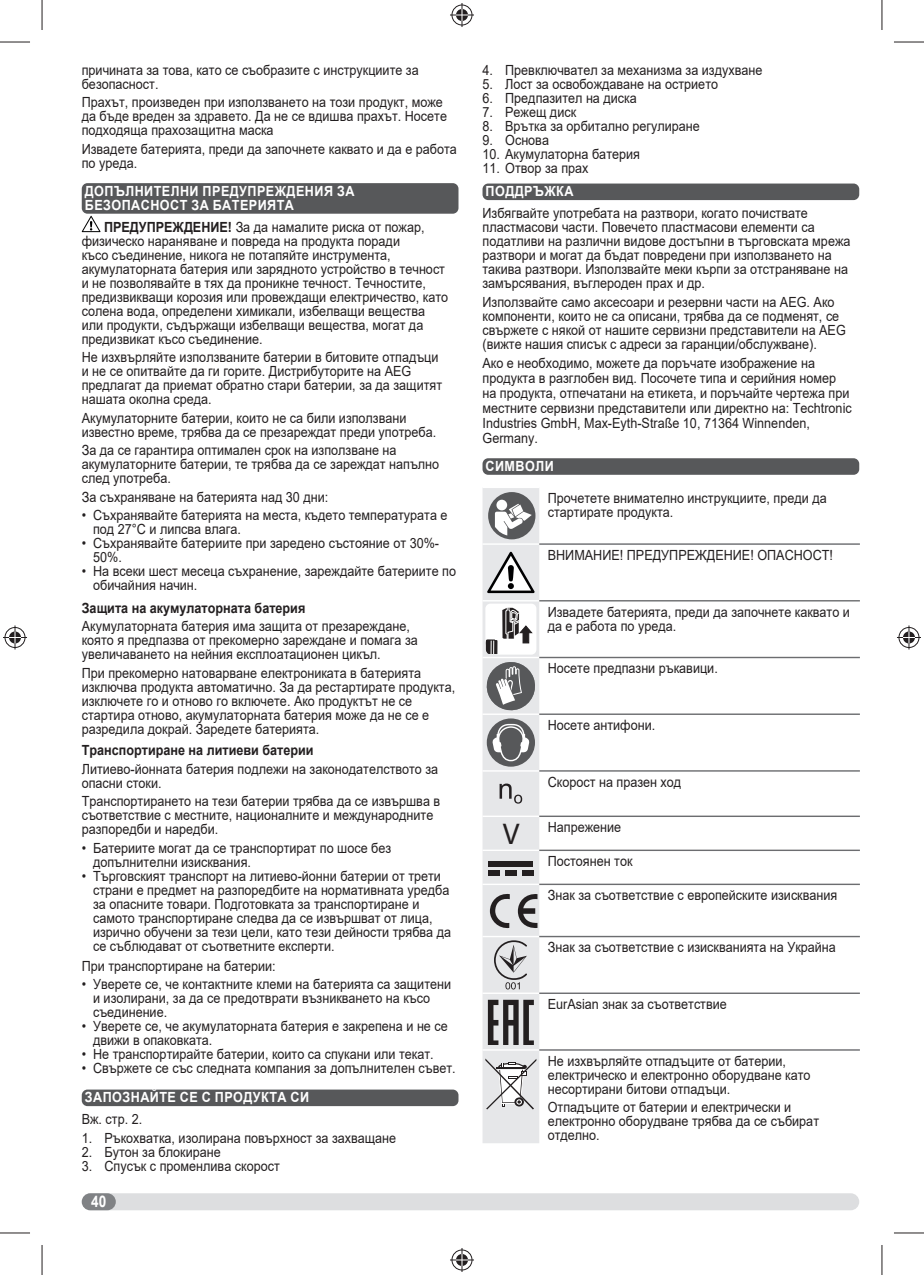
<style>
.page{position:relative;width:924px;height:1275px;background:#fff}
.page>*{position:absolute;margin:0;border:0;box-sizing:border-box;transform-origin:0 0}
.t1{font:700 16px "Arial";color:#fff;scale:.85 1}
.t2{font:14px/14px "Arial";color:#231f20;scale:.9 1}
.t3{font:700 14px/14px "Arial";letter-spacing:.035em;color:#fff;scale:.9 1}
.t4{font:700 14px "Arial";color:#231f20;scale:.9 1}
.s1{font-weight:700}
.s2{font-family:"Myriad Pro";font-size:30px}
</style>
<div class="page">
<div style="left:82px;top:1193px;width:776px;height:17px;background:#dddee0;border-radius:9px"></div>
<div style="left:82px;top:1193px;width:34px;height:17px;background:#808285;border-radius:9px"></div>
<div style="left:82px;top:183px;width:376px;height:31px;background:#57585a;border-radius:6px"></div>
<div style="left:82px;top:1089px;width:376px;height:17px;background:#57585a;border-radius:6px"></div>
<svg style="left:82px;top:216px;width:18px;height:16px"></svg>
<div style="left:482px;top:183px;width:376px;height:17px;background:#57585a;border-radius:6px"></div>
<div style="left:482px;top:458px;width:376px;height:17px;background:#57585a;border-radius:6px"></div>
<hr style="left:539px;top:543px;width:320px;height:2px;background:#6c6d70">
<hr style="left:539px;top:600px;width:320px;height:1px;background:#6c6d70">
<hr style="left:539px;top:657px;width:320px;height:1px;background:#6c6d70">
<hr style="left:539px;top:713px;width:320px;height:2px;background:#6c6d70">
<hr style="left:539px;top:770px;width:320px;height:1px;background:#6c6d70">
<hr style="left:539px;top:815px;width:320px;height:2px;background:#6c6d70">
<hr style="left:539px;top:849px;width:320px;height:2px;background:#6c6d70">
<hr style="left:539px;top:883px;width:320px;height:2px;background:#6c6d70">
<hr style="left:539px;top:936px;width:320px;height:1px;background:#6c6d70">
<hr style="left:539px;top:992px;width:320px;height:2px;background:#6c6d70">
<hr style="left:539px;top:1049px;width:320px;height:1px;background:#6c6d70">
<svg style="left:482px;top:488px;width:57px;height:655px"></svg>
<hr style="left:0;top:42px;width:30px;height:1px;background:#231f20">
<hr style="left:893px;top:42px;width:30px;height:1px;background:#231f20">
<hr style="left:0;top:1232px;width:30px;height:1px;background:#231f20">
<hr style="left:893px;top:1232px;width:30px;height:1px;background:#231f20">
<hr style="left:42px;top:0;width:1px;height:30px;background:#231f20">
<hr style="left:42px;top:1245px;width:1px;height:30px;background:#231f20">
<hr style="left:881px;top:0;width:1px;height:30px;background:#231f20">
<hr style="left:881px;top:1245px;width:1px;height:30px;background:#231f20">
<svg style="left:450px;top:3px;width:24px;height:24px"></svg>
<svg style="left:450px;top:1248px;width:24px;height:24px"></svg>
<svg style="left:3px;top:625px;width:24px;height:24px"></svg>
<svg style="left:897px;top:625px;width:23px;height:24px"></svg>
<p class="t2" style="left:82px;top:63px;width:376px">причината за това, като се съобразите с инструкциите за безопасност.</p>
<p class="t2" style="left:82px;top:95px;width:407px">Прахът, произведен при използването на този продукт, може да бъде вреден за здравето. Да не се вдишва прахът. Носете подходяща прахозащитна маска</p>
<p class="t2" style="left:82px;top:142px;width:418px">Извадете батерията, преди да започнете каквато и да е работа по уреда.</p>
<p class="t3" style="left:85px;top:184px;width:301px">ДОПЪЛНИТЕЛНИ ПРЕДУПРЕЖДЕНИЯ ЗА<br>БЕЗОПАСНОСТ ЗА БАТЕРИЯТА</p>
<p class="t2" style="left:82px;top:219px;width:408px;text-indent:22px"><span class="s1">ПРЕДУПРЕЖДЕНИЕ!</span> За да намалите риска от пожар, физическо нараняване и повреда на продукта поради<br>късо съединение, никога не потапяйте инструмента, акумулаторната батерия или зарядното устройство в течност и не позволявайте в тях да проникне течност. Течностите, предизвикващи корозия или провеждащи електричество, като солена вода, определени химикали, избелващи вещества или продукти, съдържащи избелващи вещества, могат да предизвикат късо съединение.</p>
<p class="t2" style="left:82px;top:350px;width:401px">Не изхвърляйте използваните батерии в битовите отпадъци и не се опитвайте да ги горите. Дистрибуторите на AEG предлагат да приемат обратно стари батерии, за да защитят нашата околна среда.</p>
<p class="t2" style="left:82px;top:411px;width:395px">Акумулаторните батерии, които не са били използвани известно време, трябва да се презареждат преди употреба.</p>
<p class="t2" style="left:82px;top:443px;width:398px">За да се гарантира оптимален срок на използване на акумулаторните батерии, те трябва да се зареждат напълно след употреба.</p>
<p class="t2" style="left:82px;top:490px;width:275px">За съхраняване на батерията над 30 дни:</p>
<p class="t2" style="left:93px;top:508px;width:395px;text-indent:-11px">• Съхранявайте батерията на места, където температурата е под 27°C и липсва влага.</p>
<p class="t2" style="left:93px;top:536px;width:386px;text-indent:-11px">• Съхранявайте батериите при заредено състояние от 30%-<br>50%.</p>
<p class="t2" style="left:93px;top:564px;width:404px;text-indent:-11px">• На всеки шест месеца съхранение, зареждайте батериите по обичайния начин.</p>
<p class="t4" style="left:82px;top:600px;width:250px">Защита на акумулаторната батерия</p>
<p class="t2" style="left:82px;top:619px;width:375px">Акумулаторната батерия има защита от презареждане, която я предпазва от прекомерно зареждане и помага за увеличаването на нейния експлоатационен цикъл.</p>
<p class="t2" style="left:82px;top:666px;width:416px">При прекомерно натоварване електрониката в батерията изключва продукта автоматично. За да рестартирате продукта, изключете го и отново го включете. Ако продуктът не се стартира отново, акумулаторната батерия може да не се е разредила докрай. Заредете батерията.</p>
<p class="t4" style="left:82px;top:742px;width:259px">Транспортиране на литиеви батерии</p>
<p class="t2" style="left:82px;top:762px;width:397px">Литиево-йонната батерия подлежи на законодателството за опасни стоки.</p>
<p class="t2" style="left:82px;top:794px;width:399px">Транспортирането на тези батерии трябва да се извършва в съответствие с местните, националните и международните разпоредби и наредби.</p>
<p class="t2" style="left:93px;top:841px;width:332px;text-indent:-11px">• Батериите могат да се транспортират по шосе без допълнителни изисквания.</p>
<p class="t2" style="left:93px;top:869px;width:399px;text-indent:-11px">• Търговският транспорт на литиево-йонни батерии от трети страни е предмет на разпоредбите на нормативната уредба за опасните товари. Подготовката за транспортиране и самото транспортиране следва да се извършват от лица, изрично обучени за тези цели, като тези дейности трябва да се съблюдават от съответните експерти.</p>
<p class="t2" style="left:82px;top:958px;width:217px">При транспортиране на батерии:</p>
<p class="t2" style="left:93px;top:977px;width:399px;text-indent:-11px">• Уверете се, че контактните клеми на батерията са защитени и изолирани, за да се предотврати възникването на късо съединение.</p>
<p class="t2" style="left:93px;top:1019px;width:395px;text-indent:-11px">• Уверете се, че акумулаторната батерия е закрепена и не се движи в опаковката.</p>
<p class="t2" style="left:82px;top:1047px;width:392px">• Не транспортирайте батерии, които са спукани или текат.</p>
<p class="t2" style="left:82px;top:1061px;width:417px">• Свържете се със следната компания за допълнителен съвет.</p>
<p class="t3" style="left:85px;top:1090px;width:251px">ЗАПОЗНАЙТЕ СЕ С ПРОДУКТА СИ</p>
<p class="t2" style="left:82px;top:1112px;width:69px">Вж. стр. 2.</p>
<p class="t2" style="left:82px;top:1130px;width:351px">1. Ръкохватка, изолирана повърхност за захващане</p>
<p class="t2" style="left:82px;top:1144px;width:156px">2. Бутон за блокиране</p>
<p class="t2" style="left:82px;top:1158px;width:221px">3. Спусък с променлива скорост</p>
<p class="t1" style="left:91px;top:1192px;width:19px">40</p>
<p class="t2" style="left:482px;top:63px;width:312px">4. Превключвател за механизма за издухване</p>
<p class="t2" style="left:482px;top:77px;width:263px">5. Лост за освобождаване на острието</p>
<p class="t2" style="left:482px;top:91px;width:173px">6. Предпазител на диска</p>
<p class="t2" style="left:482px;top:105px;width:105px">7. Режещ диск</p>
<p class="t2" style="left:482px;top:119px;width:243px">8. Врътка за орбитално регулиране</p>
<p class="t2" style="left:482px;top:133px;width:75px">9. Основа</p>
<p class="t2" style="left:482px;top:147px;width:176px">10. Акумулаторна батерия</p>
<p class="t2" style="left:482px;top:161px;width:119px">11. Отвор за прах</p>
<p class="t3" style="left:485px;top:185px;width:99px">ПОДДРЪЖКА</p>
<p class="t2" style="left:482px;top:206px;width:410px">Избягвайте употребата на разтвори, когато почиствате пластмасови части. Повечето пластмасови елементи са податливи на различни видове достъпни в търговската мрежа разтвори и могат да бъдат повредени при използването на такива разтвори. Използвайте меки кърпи за отстраняване на замърсявания, въглероден прах и др.</p>
<p class="t2" style="left:482px;top:294px;width:405px">Използвайте само аксесоари и резервни части на AEG. Ако компоненти, които не са описани, трябва да се подменят, се свържете с някой от нашите сервизни представители на AEG (вижте нашия списък с адреси за гаранции/обслужване).</p>
<p class="t2" style="left:482px;top:355px;width:411px;line-height:15px">Ако е необходимо, можете да поръчате изображение на продукта в разглобен вид. Посочете типа и серийния номер на продукта, отпечатани на етикета, и поръчайте чертежа при местните сервизни представители или директно на: Techtronic Industries GmbH, Max-Eyth-Straße 10, 71364 Winnenden, Germany.</p>
<p class="t3" style="left:485px;top:459px;width:77px">СИМВОЛИ</p>
<p class="t2" style="left:547px;top:491px;width:311px">Прочетете внимателно инструкциите, преди да стартирате продукта.</p>
<p class="t2" style="left:547px;top:548px;width:318px">ВНИМАНИЕ! ПРЕДУПРЕЖДЕНИЕ! ОПАСНОСТ!</p>
<p class="t2" style="left:547px;top:604px;width:337px">Извадете батерията, преди да започнете каквато и да е работа по уреда.</p>
<p class="t2" style="left:547px;top:661px;width:190px">Носете предпазни ръкавици.</p>
<p class="t2" style="left:547px;top:718px;width:121px">Носете антифони.</p>
<p class="t2" style="left:547px;top:775px;width:150px">Скорост на празен ход</p>
<p class="t2" style="left:502px;top:820px;width:133px"><span class="s2">V</span> Напрежение</p>
<p class="t2" style="left:547px;top:854px;width:96px">Постоянен ток</p>
<p class="t2" style="left:547px;top:888px;width:323px">Знак за съответствие с европейските изисквания</p>
<p class="t2" style="left:547px;top:940px;width:321px">Знак за съответствие с изискванията на Украйна</p>
<p class="t2" style="left:547px;top:997px;width:200px">EurAsian знак за съответствие</p>
<p class="t2" style="left:547px;top:1053px;width:293px">Не изхвърляйте отпадъците от батерии, електрическо и електронно оборудване като несортирани битови отпадъци.</p>
<p class="t2" style="left:547px;top:1100px;width:303px">Отпадъците от батерии и електрически и електронно оборудване трябва да се събират отделно.</p>
</div>
